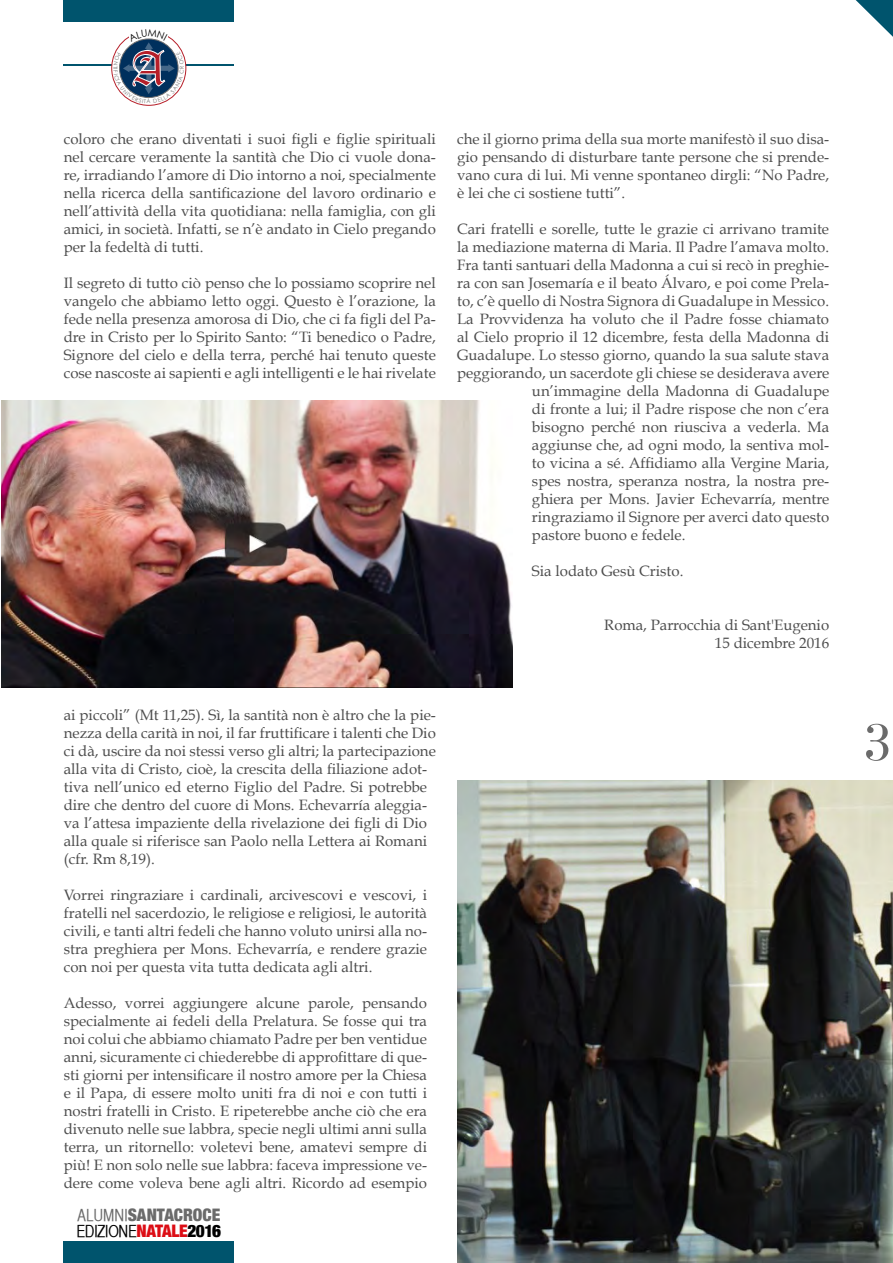
<style>
.page{position:relative;width:893px;height:1263px;background:#fff}
.page>*{position:absolute;margin:0;border:0;box-sizing:border-box;transform-origin:0 0}
.t1{font:54px "Bodoni FLF";color:#6b6b6b}
.t2{font:900 condensed 17.25px "Helvetica Neue";color:#6b6b6b}
.t3{font:16.5px "Helvetica CY Plain";letter-spacing:-.03em;color:#000}
.t4{font:15px/18px "Book Antiqua";color:#4d4d4d;text-align:justify}
.t5{font:5.55px "Century Gothic";color:#706f6f}
.s1{font-family:"Helvetica CY Plain";font-weight:400;font-stretch:normal;font-size:16.5px}
.s2{font-family:"Helvetica Neue";font-weight:900;font-stretch:condensed;font-size:17.25px;color:#dc0d15}
.s3{font-family:"Helvetica Neue";font-weight:900;font-stretch:condensed;font-size:17.25px}
</style>
<div class="page">
<div style="left:64px;top:0;width:170px;height:21px;background:#00546d"></div>
<hr style="left:64px;top:64px;width:170px;height:2px;background:#00546d">
<div style="left:64px;top:1242px;width:170px;height:21px;background:#00546d"></div>
<svg style="left:856px;top:0;width:37px;height:37px"></svg>
<img style="left:457px;top:780px;width:436px;height:483px">
<img style="left:1px;top:401px;width:511px;height:286px">
<svg style="left:114px;top:36px;width:70px;height:67px"></svg>
<p class="t5" style="left:147px;top:98px;width:6px">À</p>
<p class="t4" style="left:64px;top:130px;width:374px">coloro che erano diventati i suoi figli e figlie spirituali nel cercare veramente la santità che Dio ci vuole dona&shy;re, irradiando l’amore di Dio intorno a noi, specialmente nella ricerca della santificazione del lavoro ordinario e nell’attività della vita quotidiana: nella famiglia, con gli amici, in società. Infatti, se n’è andato in Cielo pregando per la fedeltà di tutti.</p>
<p class="t4" style="left:64px;top:274px;width:374px">Il segreto di tutto ciò penso che lo possiamo scoprire nel vangelo che abbiamo letto oggi. Questo è l’orazione, la fede nella presenza amorosa di Dio, che ci fa figli del Pa&shy;dre in Cristo per lo Spirito Santo: “Ti benedico o Padre, Signore del cielo e della terra, perché hai tenuto queste cose nascoste ai sapienti e agli intelligenti e le hai rivelate</p>
<p class="t4" style="left:457px;top:130px;width:374px">che il giorno prima della sua morte manifestò il suo disa&shy;gio pensando di disturbare tante persone che si prende&shy;vano cura di lui. Mi venne spontaneo dirgli: “No Padre, è lei che ci sostiene tutti”.</p>
<p class="t4" style="left:457px;top:220px;width:374px">Cari fratelli e sorelle, tutte le grazie ci arrivano tramite</p>
<p class="t4" style="left:457px;top:238px;width:374px">la mediazione materna di Maria. Il Padre l’amava molto.</p>
<p class="t4" style="left:457px;top:256px;width:374px">Fra tanti santuari della Madonna a cui si recò in preghie-</p>
<p class="t4" style="left:457px;top:274px;width:374px">ra con san Josemaría e il beato Álvaro, e poi come Prela-</p>
<p class="t4" style="left:457px;top:292px;width:374px">to, c’è quello di Nostra Signora di Guadalupe in Messico.</p>
<p class="t4" style="left:457px;top:310px;width:374px">La Provvidenza ha voluto che il Padre fosse chiamato</p>
<p class="t4" style="left:457px;top:328px;width:374px">al Cielo proprio il 12 dicembre, festa della Madonna di</p>
<p class="t4" style="left:457px;top:346px;width:374px">Guadalupe. Lo stesso giorno, quando la sua salute stava</p>
<p class="t4" style="left:457px;top:364px;width:374px">peggiorando, un sacerdote gli chiese se desiderava avere</p>
<p class="t4" style="left:532px;top:382px;width:299px">un’immagine della Madonna di Guadalupe</p>
<p class="t4" style="left:532px;top:400px;width:299px">di fronte a lui; il Padre rispose che non c’era</p>
<p class="t4" style="left:532px;top:418px;width:299px">bisogno perché non riusciva a vederla. Ma</p>
<p class="t4" style="left:532px;top:436px;width:299px">aggiunse che, ad ogni modo, la sentiva mol-</p>
<p class="t4" style="left:532px;top:454px;width:299px">to vicina a sé. Affidiamo alla Vergine Maria,</p>
<p class="t4" style="left:532px;top:472px;width:299px">spes nostra, speranza nostra, la nostra pre-</p>
<p class="t4" style="left:532px;top:490px;width:299px">ghiera per Mons. Javier Echevarría, mentre</p>
<p class="t4" style="left:532px;top:508px;width:299px">ringraziamo il Signore per averci dato questo</p>
<p class="t4" style="left:532px;top:526px;width:155px">pastore buono e fedele.</p>
<p class="t4" style="left:532px;top:562px;width:153px">Sia lodato Gesù Cristo.</p>
<p class="t4" style="left:604px;top:616px;width:226px;text-align:right">Roma, Parrocchia di Sant'Eugenio<br>15 dicembre 2016</p>
<p class="t4" style="left:64px;top:706px;width:374px;text-align:left">ai piccoli” (Mt 11,25). Sì, la santità non è altro che la pie&shy;nezza della carità in noi, il far fruttificare i talenti che Dio ci dà, uscire da noi stessi verso gli altri; la partecipazione alla vita di Cristo, cioè, la crescita della filiazione adot&shy;tiva nell’unico ed eterno Figlio del Padre. Si potrebbe dire che dentro del cuore di Mons. Echevarría aleggia&shy;va l’attesa impaziente della rivelazione dei figli di Dio alla quale si riferisce san Paolo nella Lettera ai Romani (cfr. Rm 8,19).</p>
<p class="t4" style="left:64px;top:886px;width:365px">Vorrei ringraziare i cardinali, arcivescovi e vescovi, i fratelli nel sacerdozio, le religiose e religiosi, le autorità civili, e tanti altri fedeli che hanno voluto unirsi alla no&shy;stra preghiera per Mons. Echevarría, e rendere grazie con noi per questa vita tutta dedicata agli altri.</p>
<p class="t4" style="left:64px;top:994px;width:365px">Adesso, vorrei aggiungere alcune parole, pensando specialmente ai fedeli della Prelatura. Se fosse qui tra noi colui che abbiamo chiamato Padre per ben ventidue anni, sicuramente ci chiederebbe di approfittare di que&shy;sti giorni per intensificare il nostro amore per la Chiesa e il Papa, di essere molto uniti fra di noi e con tutti i nostri fratelli in Cristo. E ripeterebbe anche ciò che era divenuto nelle sue labbra, specie negli ultimi anni sulla terra, un ritornello: voletevi bene, amatevi sempre di più! E non solo nelle sue labbra: faceva impressione ve&shy;dere come voleva bene agli altri. Ricordo ad esempio</p>
<p class="t2" style="left:77px;top:1200px;width:145px"><span class="s1">ALUMNI</span>SANTACROCE</p>
<p class="t3" style="left:77px;top:1222px;width:146px">EDIZIONE<span class="s2">NATALE</span><span class="s3">2016</span></p>
<h1 class="t1" style="left:862px;top:713px;width:31px">3</h1>
</div>
